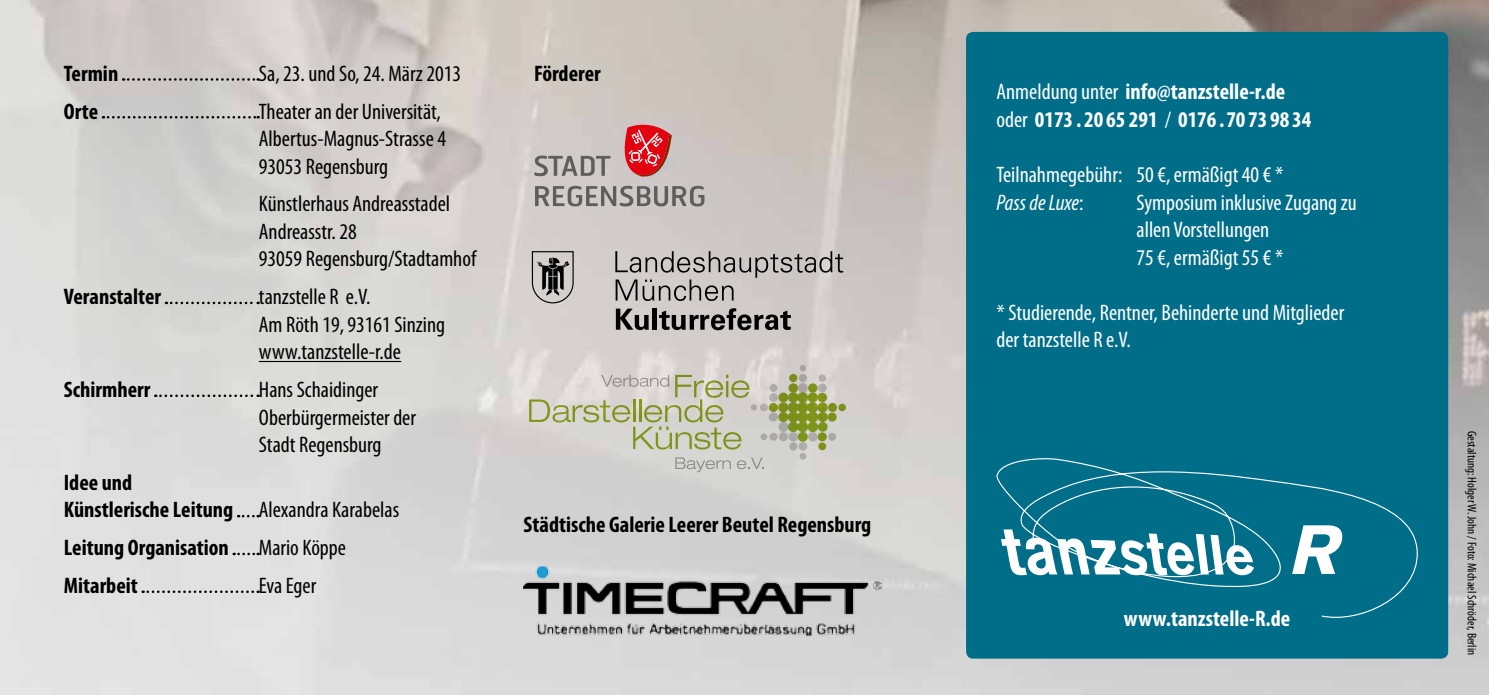
<style>
.page{position:relative;width:1489px;height:695px;background:#fff}
.page>*{position:absolute;margin:0;border:0;box-sizing:border-box;transform-origin:0 0}
.t1{font:condensed 22.5px/27.5px "Myriad Pro";color:#000}
.t2{font:condensed 22.5px/27.5px "Myriad Pro";color:#fff}
.t3{font:700 condensed 22.5px/27.5px "Myriad Pro";color:#000}
.t4{font:700 condensed 22.5px/27.5px "Myriad Pro";color:#fff}
.t5{font:condensed 12.5px "Myriad Pro";color:#000}
.s1{font-weight:400}
.s2{font-style:italic}
</style>
<div class="page">
<img style="left:0;top:0;width:1488px;height:694px">
<div style="left:799px;top:365px;width:7px;height:6px;background:#a8a3a1;border-radius:50%"></div>
<div style="left:798px;top:374px;width:9px;height:8px;background:#aaa4a3;border-radius:50%"></div>
<div style="left:818px;top:374px;width:8px;height:8px;background:#b3adac;border-radius:50%"></div>
<div style="left:828px;top:432px;width:8px;height:8px;background:#abaaa7;border-radius:50%"></div>
<div style="left:808px;top:432px;width:9px;height:9px;background:#afadab;border-radius:50%"></div>
<div style="left:788px;top:432px;width:10px;height:9px;background:#abaaa7;border-radius:50%"></div>
<svg style="left:778px;top:432px;width:10px;height:9px"></svg>
<div style="left:778px;top:422px;width:10px;height:10px;background:#a9a8a5;border-radius:50%"></div>
<svg style="left:769px;top:432px;width:8px;height:8px"></svg>
<svg style="left:768px;top:412px;width:10px;height:9px"></svg>
<div style="left:769px;top:393px;width:8px;height:9px;background:#b2acab;border-radius:50%"></div>
<div style="left:769px;top:384px;width:8px;height:8px;background:#aea8a7;border-radius:50%"></div>
<div style="left:818px;top:383px;width:8px;height:9px;background:#b1acaa;border-radius:50%"></div>
<div style="left:760px;top:433px;width:7px;height:7px;background:#abaaa7;border-radius:50%"></div>
<div style="left:798px;top:383px;width:9px;height:10px;background:#aba5a3;border-radius:50%"></div>
<div style="left:760px;top:403px;width:7px;height:8px;background:#b3adac;border-radius:50%"></div>
<div style="left:750px;top:404px;width:7px;height:6px;background:#aca7a5;border-radius:50%"></div>
<div style="left:798px;top:442px;width:9px;height:8px;background:#afaeab;border-radius:50%"></div>
<div style="left:799px;top:452px;width:7px;height:7px;background:#afaeab;border-radius:50%"></div>
<div style="left:789px;top:442px;width:8px;height:8px;background:#aaa9a6;border-radius:50%"></div>
<svg style="left:768px;top:403px;width:9px;height:9px"></svg>
<svg style="left:778px;top:402px;width:10px;height:10px"></svg>
<svg style="left:787px;top:402px;width:11px;height:11px"></svg>
<svg style="left:828px;top:403px;width:9px;height:9px"></svg>
<svg style="left:817px;top:402px;width:10px;height:10px"></svg>
<div style="left:807px;top:402px;width:11px;height:11px;background:#7f941a;border-radius:50%"></div>
<div style="left:797px;top:402px;width:11px;height:11px;background:#7d9119;border-radius:50%"></div>
<svg style="left:838px;top:403px;width:7px;height:8px"></svg>
<svg style="left:778px;top:412px;width:10px;height:10px"></svg>
<svg style="left:787px;top:411px;width:11px;height:11px"></svg>
<svg style="left:817px;top:412px;width:10px;height:10px"></svg>
<svg style="left:807px;top:411px;width:11px;height:11px"></svg>
<svg style="left:827px;top:412px;width:9px;height:9px"></svg>
<div style="left:797px;top:411px;width:11px;height:11px;background:#7d931a;border-radius:50%"></div>
<svg style="left:797px;top:421px;width:11px;height:11px"></svg>
<div style="left:788px;top:421px;width:10px;height:11px;background:#7a9119;border-radius:50%"></div>
<svg style="left:807px;top:421px;width:11px;height:11px"></svg>
<div style="left:818px;top:422px;width:9px;height:9px;background:#7b9319;border-radius:50%"></div>
<svg style="left:797px;top:432px;width:10px;height:9px"></svg>
<svg style="left:817px;top:432px;width:9px;height:9px"></svg>
<svg style="left:818px;top:442px;width:8px;height:8px"></svg>
<svg style="left:817px;top:392px;width:10px;height:10px"></svg>
<svg style="left:807px;top:392px;width:10px;height:10px"></svg>
<div style="left:808px;top:383px;width:9px;height:9px;background:#7f931a;border-radius:50%"></div>
<div style="left:797px;top:392px;width:11px;height:11px;background:#7b8e19;border-radius:50%"></div>
<svg style="left:788px;top:392px;width:10px;height:10px"></svg>
<svg style="left:788px;top:383px;width:10px;height:10px"></svg>
<div style="left:789px;top:374px;width:8px;height:8px;background:#7b8e19;border-radius:50%"></div>
<svg style="left:778px;top:392px;width:10px;height:10px"></svg>
<svg style="left:675px;top:457px;width:55px;height:15px"></svg>
<svg style="left:737px;top:457px;width:26px;height:12px"></svg>
<svg style="left:529px;top:374px;width:220px;height:75px;background:#cacab5"></svg>
<div style="left:966px;top:32px;width:481px;height:626px;background:#006d89;border-radius:7px"></div>
<svg style="left:123px;top:78px;width:136px;height:3px"></svg>
<svg style="left:103px;top:116px;width:156px;height:2px"></svg>
<svg style="left:166px;top:301px;width:93px;height:3px"></svg>
<hr style="left:259px;top:361px;width:142px;height:1px;background:#000">
<svg style="left:155px;top:394px;width:104px;height:3px"></svg>
<svg style="left:238px;top:515px;width:21px;height:2px"></svg>
<svg style="left:234px;top:552px;width:25px;height:3px"></svg>
<svg style="left:143px;top:590px;width:116px;height:3px"></svg>
<svg style="left:535px;top:186px;width:169px;height:20px;background:#9c9997"></svg>
<svg style="left:534px;top:155px;width:76px;height:21px;background:#a29f9d"></svg>
<svg style="left:622px;top:124px;width:55px;height:56px;background:#d86469"></svg>
<img style="left:523px;top:565px;width:358px;height:71px">
<svg style="left:615px;top:251px;width:228px;height:50px;background:#b1adaa"></svg>
<svg style="left:616px;top:308px;width:32px;height:22px"></svg>
<div style="left:652px;top:308px;width:5px;height:21px;background:#000"></div>
<svg style="left:659px;top:308px;width:131px;height:22px;background:#7f7c7a"></svg>
<svg style="left:532px;top:250px;width:42px;height:54px;background:#938f8d"></svg>
<svg style="left:996px;top:458px;width:421px;height:160px"></svg>
<p class="t3" style="left:64px;top:59px;width:56px">Termin</p>
<p class="t1" style="left:259px;top:59px;width:204px">Sa, 23. und So, 24. März 2013</p>
<p class="t3" style="left:64px;top:97px;width:36px">Orte</p>
<p class="t1" style="left:259px;top:97px;width:189px">Theater an der Universität,<br>Albertus-Magnus-Strasse 4<br>93053 Regensburg</p>
<p class="t1" style="left:259px;top:190px;width:219px">Künstlerhaus Andreasstadel<br>Andreasstr. 28<br>93059 Regensburg/Stadtamhof</p>
<p class="t3" style="left:64px;top:282px;width:99px">Veranstalter</p>
<p class="t1" style="left:259px;top:283px;width:188px">tanzstelle R e.V.<br>Am Röth 19, 93161 Sinzing www.tanzstelle-r.de</p>
<p class="t3" style="left:64px;top:375px;width:88px">Schirmherr</p>
<p class="t1" style="left:259px;top:375px;width:159px">Hans Schaidinger<br>Oberbürgermeister der<br>Stadt Regensburg</p>
<p class="t3" style="left:64px;top:468px;width:337px">Idee und<br>Künstlerische Leitung <span class="s1">Alexandra Karabelas</span></p>
<p class="t3" style="left:64px;top:533px;width:166px">Leitung Organisation</p>
<p class="t1" style="left:259px;top:533px;width:89px">Mario Köppe</p>
<p class="t3" style="left:64px;top:571px;width:75px">Mitarbeit</p>
<p class="t1" style="left:259px;top:571px;width:59px">Eva Eger</p>
<p class="t3" style="left:534px;top:59px;width:68px">Förderer</p>
<p class="t3" style="left:523px;top:510px;width:349px">Städtische Galerie Leerer Beutel Regensburg</p>
<p class="t4" style="left:996px;top:78px;width:316px"><span class="s1">Anmeldung unter</span> info@tanzstelle-r.de <span class="s1">oder</span> 0173. 20 65 291 <span class="s1">/</span> 0176 .70 73 98 34</p>
<p class="t2" style="left:996px;top:160px;width:288px">Teilnahmegebühr: 50 €, ermäßigt 40 € *<br><span class="s2">Pass de Luxe</span>:</p>
<p class="t2" style="left:1136px;top:188px;width:222px">Symposium inklusive Zugang zu allen Vorstellungen<br>75 €, ermäßigt 55 € *</p>
<p class="t2" style="left:996px;top:298px;width:349px">* Studierende, Rentner, Behinderte und Mitglieder der tanzstelle R e.V.</p>
<p class="t4" style="left:1123px;top:604px;width:168px">www.tanzstelle-R.de</p>
<p class="t5" style="left:1479px;top:431px;width:226px;rotate:90deg">Gestaltung: Holger W. John / Foto: Michael Schröder, Berlin</p>
</div>
